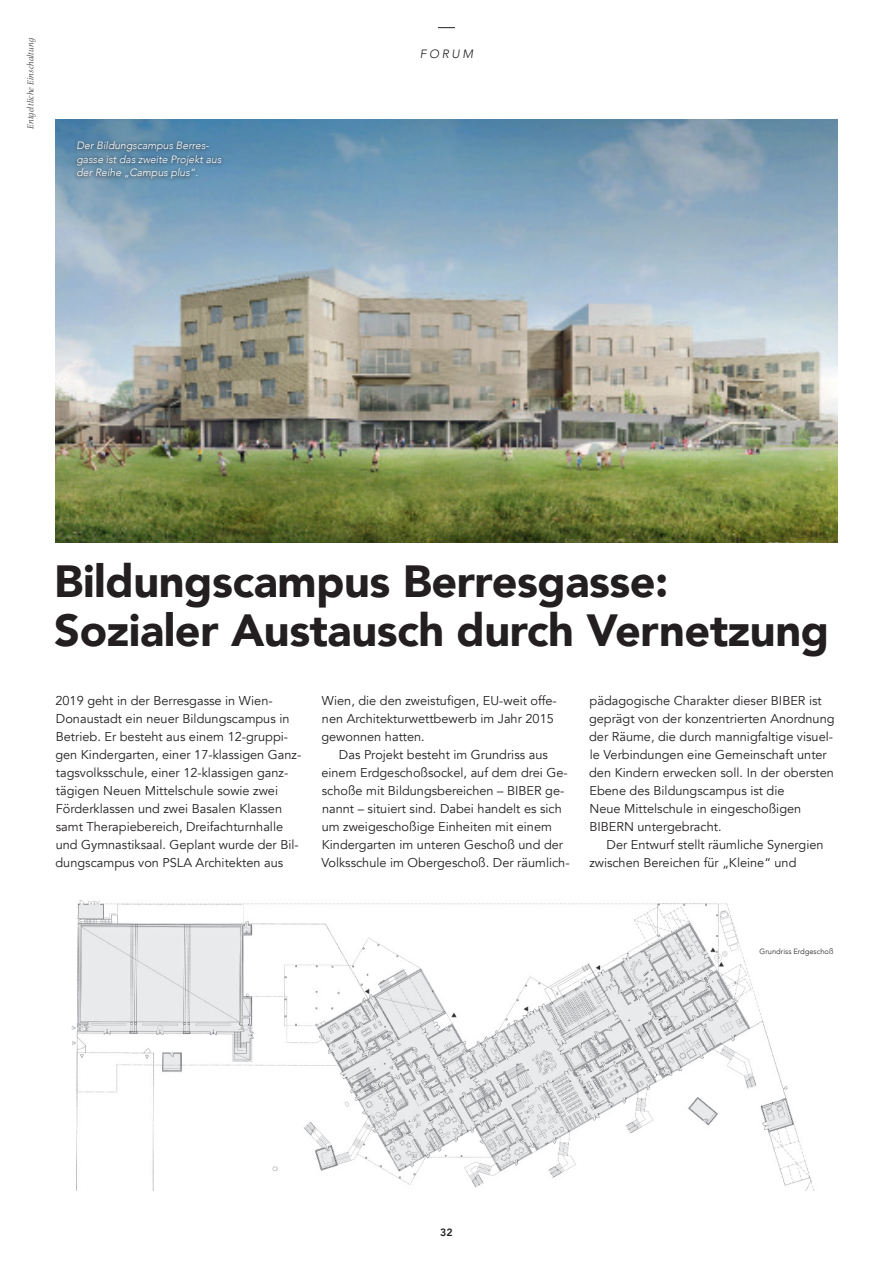
<style>
.page{position:relative;width:893px;height:1263px;background:#fff}
.page>*{position:absolute;margin:0;border:0;box-sizing:border-box;transform-origin:0 0}
.t1{font:900 45px/49.5px "Avenir";letter-spacing:-.01em;color:#231f20}
.t2{font:12.75px/18px "Avenir";color:#231f20}
.t3{font:italic 300 12px "Avenir";letter-spacing:.22em;color:#231f20}
.t4{font:italic 300 10.5px/13.5px "Avenir";color:#fff}
.t5{font:800 10.5px "Avenir";color:#231f20}
.t6{font:italic 300 9px "Liber Serif";letter-spacing:.015em;color:#231f20}
.t7{font:300 7.5px "Avenir";color:#231f20}
</style>
<div class="page">
<img style="left:55px;top:120px;width:783px;height:423px">
<img style="left:71px;top:900px;width:744px;height:291px">
<svg style="left:73px;top:138px;width:153px;height:45px;background:#5b84a2"></svg>
<svg style="left:438px;top:27px;width:17px;height:1px"></svg>
<p class="t6" style="left:26px;top:129px;width:92px;rotate:-90deg">Entgeltliche Einschaltung</p>
<p class="t3" style="left:420px;top:46px;width:55px">FORUM</p>
<p class="t4" style="left:77px;top:139px;width:146px">Der Bildungscampus Berres&shy;gasse ist das zweite Projekt aus der Reihe „Campus plus“.</p>
<h1 class="t1" style="left:54px;top:555px;width:776px">Bildungscampus Berresgasse:<br>Sozialer Austausch durch Vernetzung</h1>
<p class="t2" style="left:55px;top:692px;width:247px">2019 geht in der Berresgasse in Wien-Donaustadt ein neuer Bildungscampus in Betrieb. Er besteht aus einem 12-gruppi&shy;gen Kindergarten, einer 17-klassigen Ganz&shy;tagsvolksschule, einer 12-klassigen ganz&shy;tägigen Neuen Mittelschule sowie zwei Förderklassen und zwei Basalen Klassen samt Therapiebereich, Dreifachturnhalle und Gymnastiksaal. Geplant wurde der Bil&shy;dungscampus von PSLA Architekten aus</p>
<p class="t2" style="left:321px;top:692px;width:237px">Wien, die den zweistufigen, EU-weit offe&shy;nen Architekturwettbewerb im Jahr 2015 gewonnen hatten.</p>
<p class="t2" style="left:589px;top:692px;width:247px">pädagogische Charakter dieser BIBER ist geprägt von der konzentrierten Anordnung der Räume, die durch mannigfaltige visuel&shy;le Verbindungen eine Gemeinschaft unter den Kindern erwecken soll. In der obersten Ebene des Bildungscampus ist die<br>Neue Mittelschule in eingeschoßigen BIBERN untergebracht.</p>
<p class="t2" style="left:589px;top:836px;width:236px;text-indent:17px">Der Entwurf stellt räumliche Synergien zwischen Bereichen für „Kleine“ und</p>
<p class="t2" style="left:321px;top:746px;width:250px;text-indent:18px">Das Projekt besteht im Grundriss aus einem Erdgeschoßsockel, auf dem drei Ge&shy;schoße mit Bildungsbereichen – BIBER ge&shy;nannt – situiert sind. Dabei handelt es sich um zweigeschoßige Einheiten mit einem Kindergarten im unteren Geschoß und der Volksschule im Obergeschoß. Der räumlich-</p>
<p class="t5" style="left:440px;top:1224px;width:14px">32</p>
<p class="t7" style="left:760px;top:947px;width:75px">Grundriss Erdgeschoß</p>
</div>
